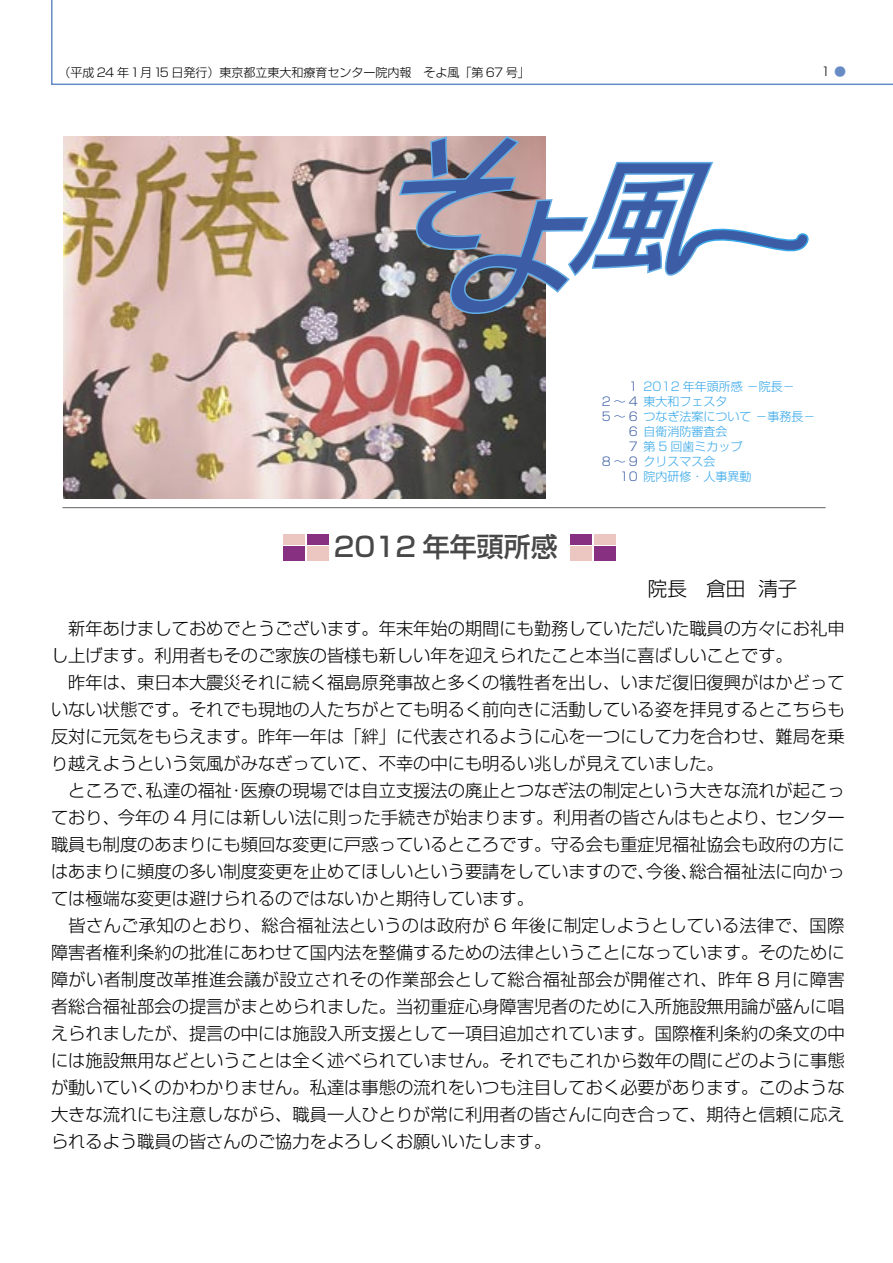
<style>
.page{position:relative;width:893px;height:1263px;background:#fff}
.page>*{position:absolute;margin:0;border:0;box-sizing:border-box;transform-origin:0 0}
.t1{font:500 27px "Shin Go";color:#484848}
.t2{font:300 19.5px "Shin Go";color:#000}
.t3{font:300 17.25px/27px "Shin Go";color:#000;text-align:justify}
.t4{font:300 12px "Shin Go";color:#36a7e9}
.t5{font:300 12px "Shin Go";color:#000}
.t6{font:300 12px "Shin Go";color:#3c5da5}
.s1{color:#678bc5}
</style>
<div class="page">
<img style="left:63px;top:137px;width:483px;height:361px">
<svg style="left:62px;top:507px;width:764px;height:1px"></svg>
<svg style="left:398px;top:136px;width:411px;height:179px"></svg>
<svg style="left:51px;top:0;width:842px;height:85px"></svg>
<div style="left:284px;top:546px;width:21px;height:15px;background:#873082"></div>
<div style="left:284px;top:534px;width:21px;height:10px;background:#ecc7c2"></div>
<div style="left:307px;top:546px;width:22px;height:15px;background:#ecc7c2"></div>
<div style="left:307px;top:534px;width:22px;height:10px;background:#873082"></div>
<div style="left:570px;top:546px;width:22px;height:15px;background:#ecc7c2"></div>
<div style="left:570px;top:534px;width:22px;height:10px;background:#873082"></div>
<div style="left:594px;top:546px;width:22px;height:15px;background:#873082"></div>
<div style="left:594px;top:534px;width:22px;height:10px;background:#ecc7c2"></div>
<p class="t5" style="left:58px;top:65px;width:473px">（平成 24 年1月15 日発行）東京都立東大和療育センター院内報　そよ風「第 67 号」</p>
<p class="t5" style="left:821px;top:64px;width:27px">1 <span class="s1">●</span></p>
<p class="t1" style="left:334px;top:530px;width:225px">2012 年年頭所感</p>
<p class="t4" style="left:643px;top:379px;width:153px">2012 年年頭所感 －院長－</p>
<p class="t4" style="left:643px;top:394px;width:85px">東大和フェスタ</p>
<p class="t4" style="left:643px;top:409px;width:173px">つなぎ法案について －事務長－</p>
<p class="t4" style="left:643px;top:424px;width:85px">自衛消防審査会</p>
<p class="t4" style="left:643px;top:439px;width:101px">第 5 回歯ミカップ</p>
<p class="t4" style="left:643px;top:454px;width:73px">クリスマス会</p>
<p class="t4" style="left:643px;top:469px;width:109px">院内研修・人事異動</p>
<p class="t6" style="left:629px;top:379px;width:11px">1</p>
<p class="t6" style="left:602px;top:394px;width:38px">2～4</p>
<p class="t6" style="left:602px;top:409px;width:38px">5～6</p>
<p class="t6" style="left:629px;top:424px;width:11px">6</p>
<p class="t6" style="left:629px;top:439px;width:11px">7</p>
<p class="t6" style="left:602px;top:454px;width:38px">8～9</p>
<p class="t6" style="left:620px;top:469px;width:20px">10</p>
<p class="t2" style="left:648px;top:575px;width:151px">院長　倉田 清子</p>
<p class="t3" style="left:51px;top:614px;width:795px">　新年あけましておめでとうございます。年末年始の期間にも勤務していただいた職員の方々にお礼申し上げます。利用者もそのご家族の皆様も新しい年を迎えられたこと本当に喜ばしいことです。</p>
<p class="t3" style="left:51px;top:668px;width:795px">　昨年は、東日本大震災それに続く福島原発事故と多くの犠牲者を出し、いまだ復旧復興がはかどっていない状態です。それでも現地の人たちがとても明るく前向きに活動している姿を拝見するとこちらも反対に元気をもらえます。昨年一年は「絆」に代表されるように心を一つにして力を合わせ、難局を乗り越えようという気風がみなぎっていて、不幸の中にも明るい兆しが見えていました。</p>
<p class="t3" style="left:51px;top:776px;width:795px">　ところで、私達の福祉・医療の現場では自立支援法の廃止とつなぎ法の制定という大きな流れが起こっており、今年の 4 月には新しい法に則った手続きが始まります。利用者の皆さんはもとより、センター職員も制度のあまりにも頻回な変更に戸惑っているところです。守る会も重症児福祉協会も政府の方にはあまりに頻度の多い制度変更を止めてほしいという要請をしていますので、今後、総合福祉法に向かっては極端な変更は避けられるのではないかと期待しています。</p>
<p class="t3" style="left:51px;top:911px;width:795px">　皆さんご承知のとおり、総合福祉法というのは政府が 6 年後に制定しようとしている法律で、国際障害者権利条約の批准にあわせて国内法を整備するための法律ということになっています。そのために障がい者制度改革推進会議が設立されその作業部会として総合福祉部会が開催され、昨年 8 月に障害者総合福祉部会の提言がまとめられました。当初重症心身障害児者のために入所施設無用論が盛んに唱えられましたが、提言の中には施設入所支援として一項目追加されています。国際権利条約の条文の中には施設無用などということは全く述べられていません。それでもこれから数年の間にどのように事態が動いていくのかわかりません。私達は事態の流れをいつも注目しておく必要があります。このような大きな流れにも注意しながら、職員一人ひとりが常に利用者の皆さんに向き合って、期待と信頼に応えられるよう職員の皆さんのご協力をよろしくお願いいたします。</p>
</div>
